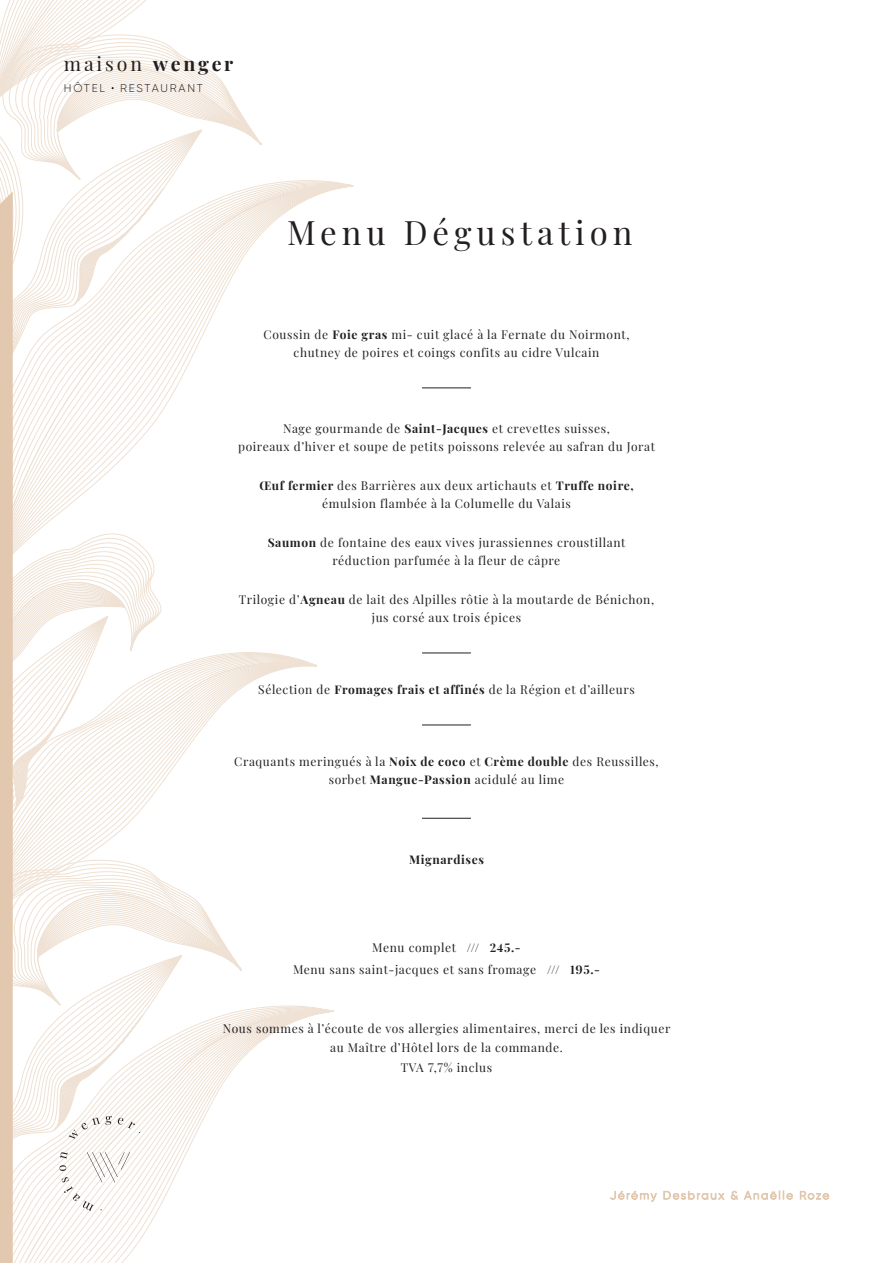
<style>
.page{position:relative;width:893px;height:1263px;background:#fff}
.page>*{position:absolute;margin:0;border:0;box-sizing:border-box;transform-origin:0 0}
.t1{font:33px "Playfair Display";letter-spacing:.15em;color:#231f20}
.t2{font:19.5px "Playfair Display";letter-spacing:.15em;color:#231f20}
.t3{font:12px/18px "Playfair Display";letter-spacing:.05em;color:#231f20;text-align:center}
.t4{font:700 12px "Playfair Display";letter-spacing:.05em;color:#231f20}
.t5{font:300 11.25px "Gilroy";letter-spacing:.16em;color:#231f20}
.s1{font-weight:700}
</style>
<div class="page">
<svg style="left:610px;top:1191px;width:47px;height:11px"></svg>
<svg style="left:663px;top:1191px;width:62px;height:9px"></svg>
<svg style="left:731px;top:1191px;width:7px;height:9px"></svg>
<svg style="left:744px;top:1191px;width:49px;height:9px"></svg>
<svg style="left:800px;top:1191px;width:29px;height:9px"></svg>
<svg style="left:0;top:0;width:337px;height:1263px"></svg>
<hr style="left:422px;top:388px;width:49px;height:1px;background:#231f20">
<hr style="left:422px;top:653px;width:49px;height:1px;background:#231f20">
<hr style="left:422px;top:725px;width:49px;height:1px;background:#231f20">
<hr style="left:422px;top:818px;width:49px;height:1px;background:#231f20">
<h2 class="t2" style="left:64px;top:49px;width:171px">maison <span class="s1">wenger</span></h2>
<p class="t5" style="left:64px;top:81px;width:43px">HÔTEL</p>
<p class="t5" style="left:120px;top:81px;width:84px">RESTAURANT</p>
<h1 class="t1" style="left:287px;top:206px;width:347px">Menu Dégustation</h1>
<p class="t3" style="left:264px;top:325px;width:367px">Coussin de <span class="s1">Foie gras</span> mi- cuit glacé à la Fernate du Noirmont, chutney de poires et coings confits au cidre Vulcain</p>
<p class="t3" style="left:238px;top:418px;width:418px">Nage gourmande de <span class="s1">Saint-Jacques</span> et crevettes suisses,<br>poireaux d’hiver et soupe de petits poissons relevée au safran du Jorat</p>
<p class="t3" style="left:259px;top:475px;width:376px"><span class="s1">Œuf fermier</span> des Barrières aux deux artichauts et <span class="s1">Truffe noire, </span>émulsion flambée à la Columelle du Valais</p>
<p class="t3" style="left:268px;top:533px;width:359px"><span class="s1">Saumon</span> de fontaine des eaux vives jurassiennes croustillant réduction parfumée à la fleur de câpre</p>
<p class="t3" style="left:239px;top:590px;width:417px">Trilogie d’<span class="s1">Agneau</span> de lait des Alpilles rôtie à la moutarde de Bénichon, jus corsé aux trois épices</p>
<p class="t3" style="left:258px;top:680px;width:378px">Sélection de <span class="s1">Fromages frais et affinés</span> de la Région et d’ailleurs</p>
<p class="t3" style="left:234px;top:752px;width:426px">Craquants meringués à la <span class="s1">Noix de coco</span> et <span class="s1">Crème double</span> des Reussilles, sorbet <span class="s1">Mangue-Passion</span> acidulé au lime</p>
<p class="t4" style="left:409px;top:850px;width:76px">Mignardises</p>
<p class="t3" style="left:293px;top:935px;width:308px;line-height:22.5px">Menu complet <span class="s1">/// 245.-<br></span>Menu sans saint-jacques et sans fromage <span class="s1">/// 195.-</span></p>
<p class="t3" style="left:223px;top:1017px;width:449px;line-height:19.5px">Nous sommes à l’écoute de vos allergies alimentaires, merci de les indiquer au Maître d’Hôtel lors de la commande.<br>TVA 7,7% inclus</p>
</div>
